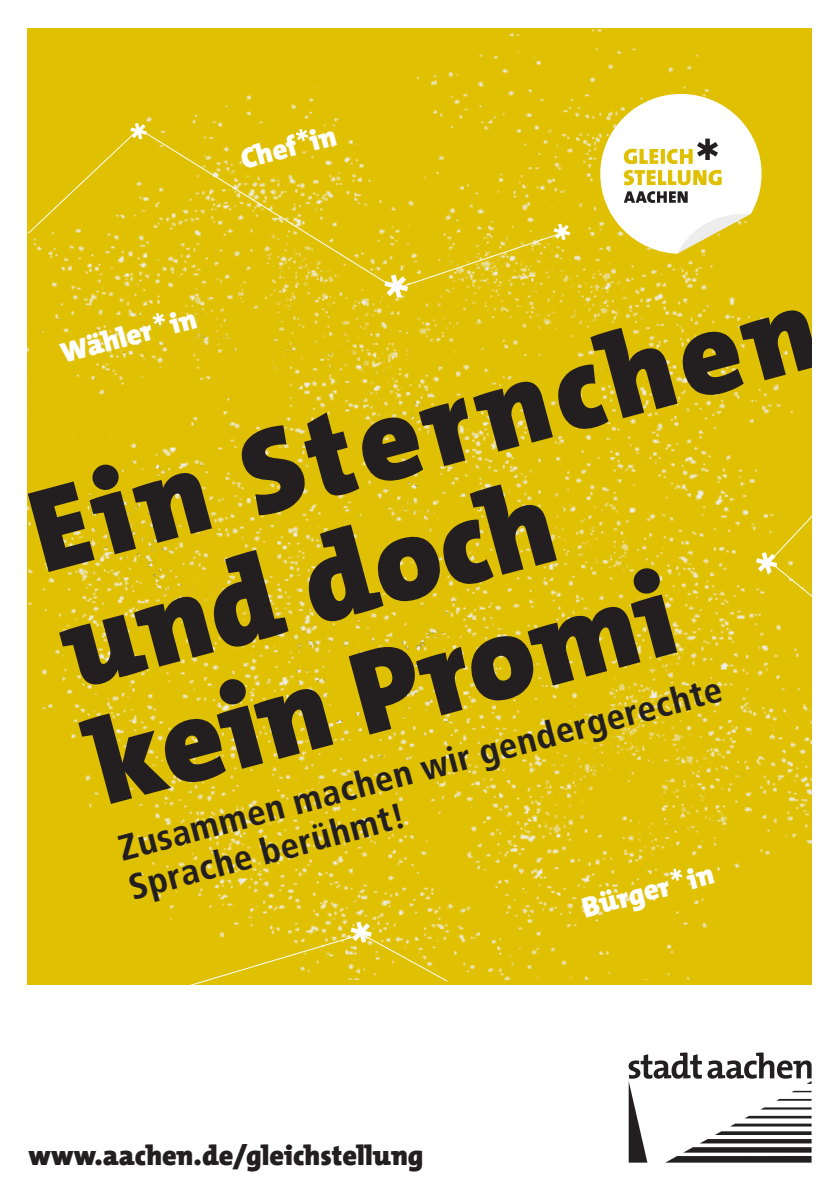
<style>
.page{position:relative;width:840px;height:1191px;background:#fff}
.page>*{position:absolute;margin:0;border:0;box-sizing:border-box;transform-origin:0 0}
.t1{font:900 120px/120px "The Mix Os F";color:#231f20}
.t2{font:700 36px/40px "Transit";color:#231f20}
.t3{font:900 28.8px "The Mix Os F";color:#fff}
.t4{font:900 28px "The Mix Os F";color:#231f20}
</style>
<div class="page">
<svg style="left:628px;top:1052px;width:183px;height:110px"></svg>
<img style="left:28px;top:28px;width:783px;height:951px">
<svg style="left:592px;top:87px;width:176px;height:167px"></svg>
<svg style="left:130px;top:123px;width:17px;height:5px"></svg>
<svg style="left:384px;top:290px;width:24px;height:8px"></svg>
<svg style="left:27px;top:128px;width:535px;height:162px;background:#e0c20c"></svg>
<svg style="left:553px;top:224px;width:17px;height:16px"></svg>
<svg style="left:152px;top:313px;width:13px;height:12px"></svg>
<svg style="left:755px;top:515px;width:57px;height:86px;background:#e2c415"></svg>
<svg style="left:175px;top:921px;width:273px;height:64px;background:#e1c20f"></svg>
<svg style="left:669px;top:868px;width:13px;height:13px"></svg>
<p class="t3" style="left:236px;top:142px;width:99px;rotate:-15deg">Chef in</p>
<p class="t1" style="left:17px;top:477px;width:810px;rotate:-15deg">Ein Sternchen und doch<br>kein Promi</p>
<p class="t3" style="left:56px;top:336px;width:141px;rotate:-15deg">Wähler in</p>
<p class="t2" style="left:114px;top:830px;width:624px;rotate:-15deg">Zusammen machen wir gendergerechte<br>Sprache berühmt!</p>
<p class="t3" style="left:577px;top:890px;width:137px;rotate:-15deg">Bürger in</p>
<p class="t4" style="left:28px;top:1137px;width:396px">www.aachen.de/gleichstellung</p>
</div>
